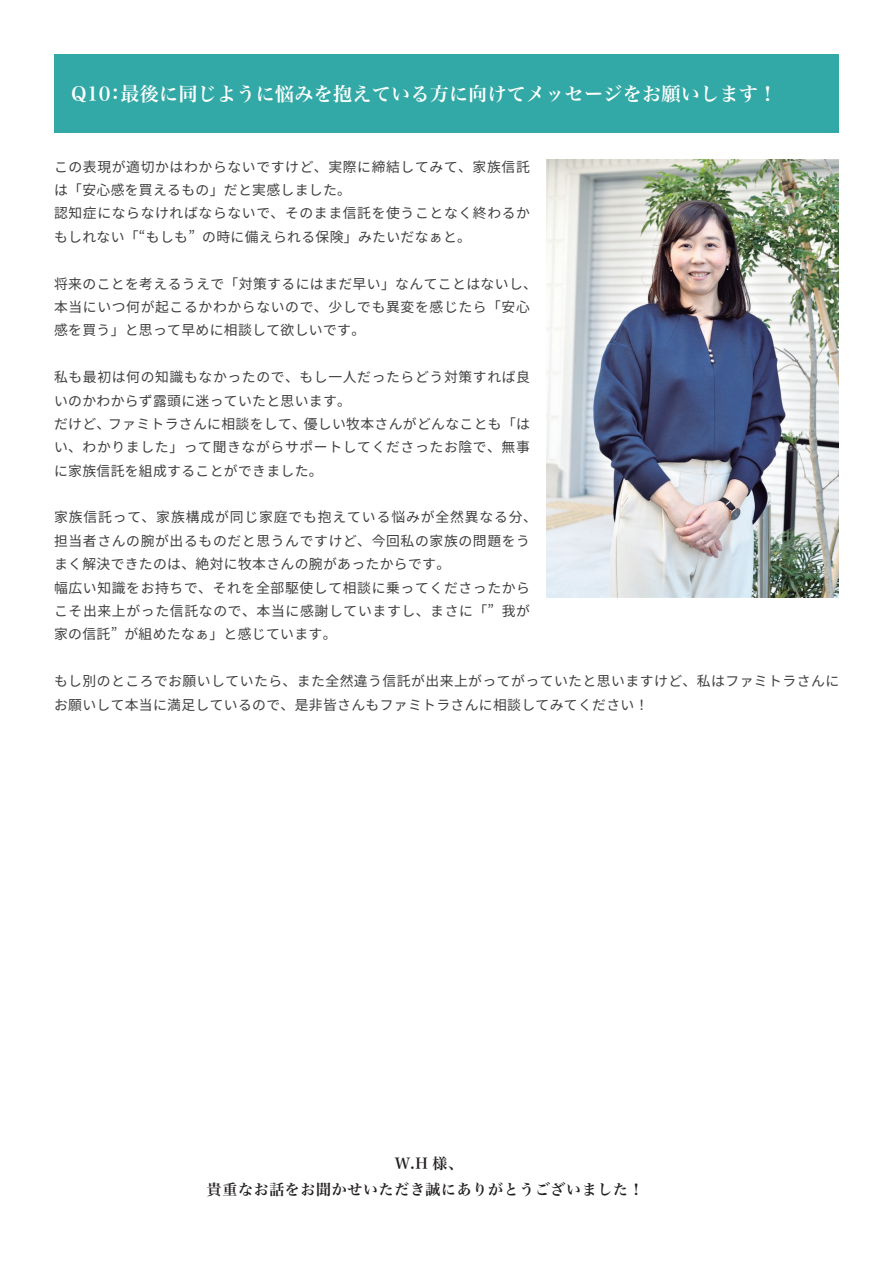
<style>
.page{position:relative;width:893px;height:1263px;background:#fff}
.page>*{position:absolute;margin:0;border:0;box-sizing:border-box;transform-origin:0 0}
.t1{font:19.2px "Hira Min Pro W6";letter-spacing:.01em;color:#fff}
.t2{font:14.85px/26.1px "Hira Min Pro W6";letter-spacing:.05em;color:#231f20;text-align:center}
.t3{font:13.8px/23.4px "Source Han Sans JP";letter-spacing:.035em;color:#3e3e3f}
</style>
<div class="page">
<img style="left:547px;top:159px;width:292px;height:438px">
<div style="left:54px;top:54px;width:785px;height:79px;background:#32a9a6"></div>
<h1 class="t1" style="left:71px;top:76px;width:708px">Q10：最後に同じように悩みを抱えている方に向けてメッセージをお願いします！</h1>
<p class="t3" style="left:54px;top:155px;width:478px">この表現が適切かはわからないですけど、実際に締結してみて、家族信託は「安心感を買えるもの」だと実感しました。<br>認知症にならなければならないで、そのまま信託を使うことなく終わるかもしれない「“もしも” の時に備えられる保険」みたいだなぁと。</p>
<p class="t3" style="left:54px;top:272px;width:484px">将来のことを考えるうえで「対策するにはまだ早い」なんてことはないし、本当にいつ何が起こるかわからないので、少しでも異変を感じたら「安心感を買う」と思って早めに相談して欲しいです。</p>
<p class="t3" style="left:54px;top:366px;width:478px">私も最初は何の知識もなかったので、もし一人だったらどう対策すれば良いのかわからず露頭に迷っていたと思います。<br>だけど、ファミトラさんに相談をして、優しい牧本さんがどんなことも「はい、わかりました」って聞きながらサポートしてくださったお陰で、無事に家族信託を組成することができました。</p>
<p class="t3" style="left:54px;top:506px;width:484px">家族信託って、家族構成が同じ家庭でも抱えている悩みが全然異なる分、担当者さんの腕が出るものだと思うんですけど、今回私の家族の問題をうまく解決できたのは、絶対に牧本さんの腕があったからです。<br>幅広い知識をお持ちで、それを全部駆使して相談に乗ってくださったからこそ出来上がった信託なので、本当に感謝していますし、まさに「” 我が家の信託” が組めたなぁ」と感じています。</p>
<p class="t3" style="left:54px;top:670px;width:787px">もし別のところでお願いしていたら、また全然違う信託が出来上がってがっていたと思いますけど、私はファミトラさんにお願いして本当に満足しているので、是非皆さんもファミトラさんに相談してみてください！</p>
<p class="t2" style="left:207px;top:1149px;width:438px">W.H 様、<br>貴重なお話をお聞かせいただき誠にありがとうございました！</p>
</div>
